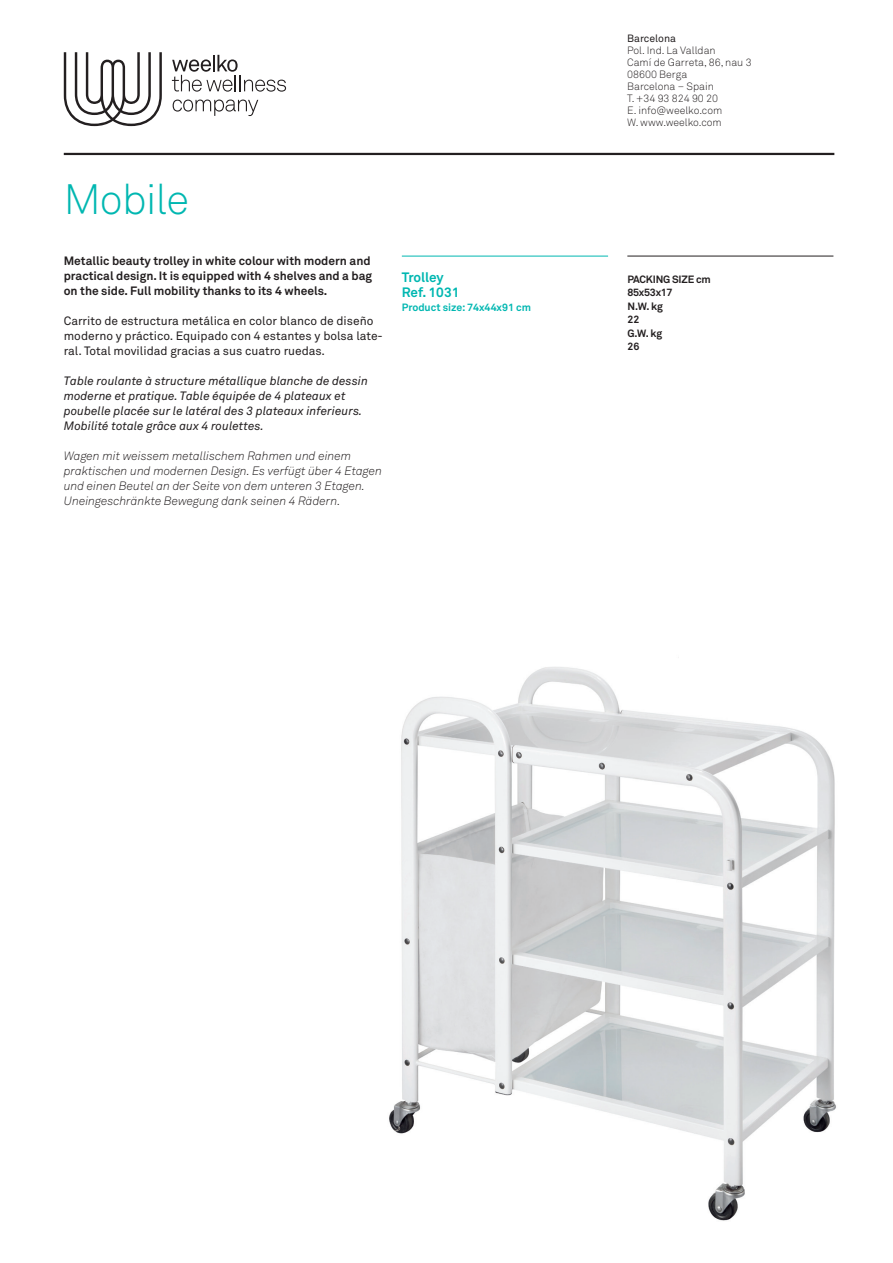
<style>
.page{position:relative;width:893px;height:1263px;background:#fff}
.page>*{position:absolute;margin:0;border:0;box-sizing:border-box;transform-origin:0 0}
.t1{font:300 42px "Akkurat";letter-spacing:-.02em;color:#00b7b1}
.t2{font:700 13.5px/15px "Akkurat";letter-spacing:-.005em;color:#00b7b1}
.t3{font:italic 300 12px/15px "Akkurat";color:#231f20}
.t4{font:italic 12px/15px "Akkurat";color:#231f20}
.t5{font:12px/15px "Akkurat";color:#231f20}
.t6{font:700 12px/15px "Akkurat";color:#231f20}
.t7{font:300 10.5px/12px "Akkurat";color:#231f20}
.t8{font:700 10.5px/13.5px "Akkurat";letter-spacing:-.02em;color:#231f20}
.t9{font:700 10.5px "Akkurat";color:#00b7b1}
.t10{font:10.5px "Akkurat";color:#231f20}
</style>
<div class="page">
<hr style="left:64px;top:153px;width:770px;height:2px;background:#231f20">
<svg style="left:173px;top:100px;width:85px;height:16px"></svg>
<svg style="left:172px;top:55px;width:114px;height:37px"></svg>
<svg style="left:64px;top:52px;width:98px;height:74px"></svg>
<img style="left:389px;top:667px;width:447px;height:554px">
<hr style="left:402px;top:256px;width:206px;height:1px;background:#00b7b1">
<hr style="left:627px;top:256px;width:206px;height:1px;background:#231f20">
<h1 class="t1" style="left:64px;top:175px;width:127px">Mobile</h1>
<p class="t6" style="left:64px;top:253px;width:310px">Metallic beauty trolley in white colour with modern and practical design. It is equipped with 4 shelves and a bag on the side. Full mobility thanks to its 4 wheels.</p>
<p class="t5" style="left:64px;top:314px;width:321px">Carrito de estructura metálica en color blanco de diseño moderno y práctico. Equipado con 4 estantes y bolsa late&shy;ral. Total movilidad gracias a sus cuatro ruedas.</p>
<p class="t4" style="left:64px;top:374px;width:306px">Table roulante à structure métallique blanche de dessin moderne et pratique. Table équipée de 4 plateaux et poubelle placée sur le latéral des 3 plateaux inferieurs.<br>Mobilité totale grâce aux 4 roulettes.</p>
<p class="t3" style="left:64px;top:448px;width:320px">Wagen mit weissem metallischem Rahmen und einem praktischen und modernen Design. Es verfügt über 4 Etagen und einen Beutel an der Seite von dem unteren 3 Etagen.<br>Uneingeschränkte Bewegung dank seinen 4 Rädern.</p>
<p class="t2" style="left:402px;top:270px;width:59px">Trolley<br>Ref. 1031</p>
<p class="t9" style="left:402px;top:301px;width:131px">Product size: 74x44x91 cm</p>
<p class="t10" style="left:627px;top:32px;width:50px">Barcelona</p>
<p class="t7" style="left:627px;top:45px;width:126px">Pol. Ind. La Valldan<br>Camí de Garreta, 86, nau 3<br>08600 Berga<br>Barcelona – Spain<br>T. +34 93 824 90 20<br>E. info@weelko.com<br>W. www.weelko.com</p>
<p class="t8" style="left:627px;top:272px;width:85px">PACKING SIZE cm<br>85x53x17<br>N.W. kg<br>22<br>G.W. kg<br>26</p>
</div>
